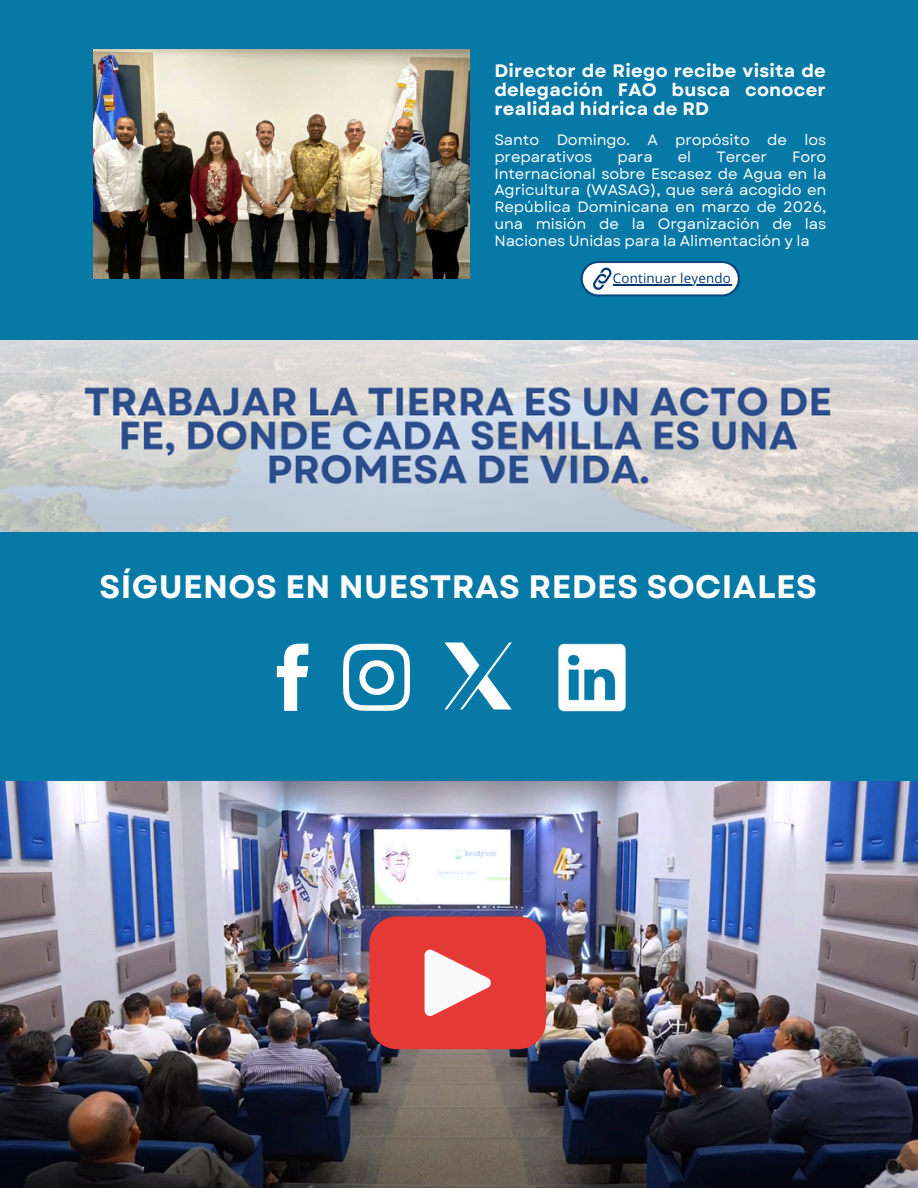
<style>
.page{position:relative;width:918px;height:1188px;background:#fff}
.page>*{position:absolute;margin:0;border:0;box-sizing:border-box;transform-origin:0 0}
.t1{font:700 32.4px "Garet";letter-spacing:.015em;color:#fff}
.t2{font:700 18px/19.2px "Garet";letter-spacing:.015em;color:#fff;text-align:justify}
.t3{font:15px/16.8px "Garet";letter-spacing:-.005em;color:#fff}
.t4{font:13.35px "Open Sans";letter-spacing:.015em;color:#003874}
</style>
<div class="page">
<div style="left:0;top:0;width:918px;height:781px;background:#0679a7"></div>
<svg style="left:580px;top:261px;width:160px;height:35px"></svg>
<div style="left:583px;top:263px;width:155px;height:31px;background:#fff;border-radius:16px"></div>
<svg style="left:593px;top:268px;width:19px;height:22px"></svg>
<img style="left:93px;top:50px;width:377px;height:228px">
<img style="left:0;top:781px;width:918px;height:407px">
<svg style="left:369px;top:916px;width:177px;height:133px;background:#e24f4d"></svg>
<img style="left:0;top:340px;width:918px;height:192px">
<svg style="left:343px;top:644px;width:67px;height:67px"></svg>
<svg style="left:277px;top:644px;width:31px;height:67px"></svg>
<svg style="left:444px;top:643px;width:68px;height:67px"></svg>
<img style="left:558px;top:643px;width:68px;height:69px">
<hr style="left:613px;top:284px;width:118px;height:1px;background:#003874">
<h2 class="t2" style="left:494px;top:61px;width:333px">Director de Riego recibe visita de delegación FAO busca conocer realidad hídrica de RD</h2>
<p class="t3" style="left:494px;top:131px;width:333px">Santo Domingo. A propósito de los preparativos</p>
<p class="t3" style="left:618px;top:148px;width:37px">para</p>
<p class="t3" style="left:678px;top:148px;width:15px">el</p>
<p class="t3" style="left:716px;top:148px;width:52px">Tercer</p>
<p class="t3" style="left:494px;top:148px;width:333px;text-align:justify;text-indent:298px">Foro Internacional sobre Escasez de Agua en la Agricultura (WASAG), que será acogido en República Dominicana en marzo de 2026, una misión de la Organización de las Naciones Unidas para la Alimentación y la</p>
<p class="t4" style="left:613px;top:269px;width:120px">Continuar leyendo</p>
<h3 class="t1" style="left:100px;top:563px;width:719px">SÍGUENOS EN NUESTRAS REDES SOCIALES</h3>
</div>
